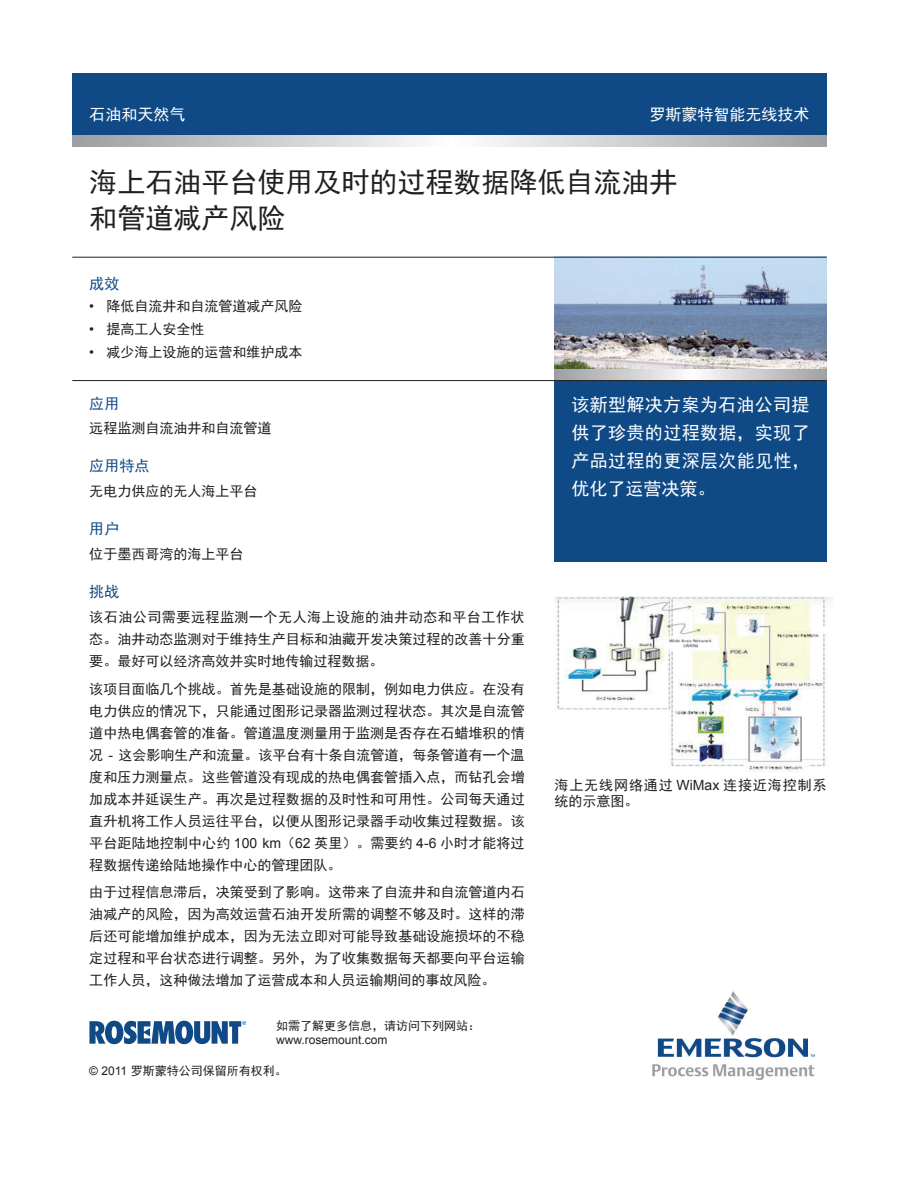
<style>
.page{position:relative;width:899px;height:1191px;background:#fff}
.page>*{position:absolute;margin:0;border:0;box-sizing:border-box;transform-origin:0 0}
.t1{font:28px "Sim Hei";color:#231f20}
.quote{font:18px/28px "Sim Hei";letter-spacing:.02em;color:#fff;text-align:justify}
.sub_12pt{font:16px "Sim Hei";color:#fff}
.sub_7_5pt{font:15px "Sim Hei";color:#0f4a87}
.body_7pt{font:14px/22px "Sim Hei";color:#231f20;text-align:justify}
.indent_7pt{font:14px "Sim Hei";color:#231f20}
.body_7pt-2{font:14px/16px "Sim Hei";letter-spacing:.065em;color:#231f20}
.info_body{font:12px "Sim Hei";color:#231f20}
.info_body-2{font:12px "Arial";color:#231f20}
.s1{font-family:"Arial"}
</style>
<div class="page">
<img style="left:555px;top:596px;width:277px;height:176px">
<img style="left:652px;top:991px;width:163px;height:89px">
<div style="left:554px;top:380px;width:272px;height:182px;background:#0f4a87"></div>
<img style="left:554px;top:258px;width:272px;height:111px">
<svg style="left:554px;top:369px;width:272px;height:11px"></svg>
<hr style="left:72px;top:257px;width:754px;height:1px;background:#231f20">
<svg style="left:72px;top:135px;width:754px;height:11px"></svg>
<div style="left:72px;top:74px;width:754px;height:61px;background:#0f4a87"></div>
<hr style="left:72px;top:380px;width:754px;height:1px;background:#231f20">
<svg style="left:89px;top:1020px;width:157px;height:24px"></svg>
<p class="sub_12pt" style="left:89px;top:106px;width:97px">石油和天然气</p>
<p class="sub_12pt" style="left:649px;top:106px;width:161px">罗斯蒙特智能无线技术</p>
<p class="t1" style="left:89px;top:168px;width:589px">海上石油平台使用及时的过程数据降低自流油井</p>
<p class="t1" style="left:89px;top:204px;width:197px">和管道减产风险</p>
<p class="sub_7_5pt" style="left:89px;top:276px;width:31px">成效</p>
<p class="indent_7pt" style="left:89px;top:299px;width:215px"><span class="s1">•</span> 降低自流井和自流管道减产风险</p>
<p class="indent_7pt" style="left:89px;top:322px;width:117px"><span class="s1">•</span> 提高工人安全性</p>
<p class="indent_7pt" style="left:89px;top:345px;width:215px"><span class="s1">•</span> 减少海上设施的运营和维护成本</p>
<p class="sub_7_5pt" style="left:89px;top:396px;width:31px">应用</p>
<p class="body_7pt" style="left:89px;top:417px;width:183px">远程监测自流油井和自流管道</p>
<p class="sub_7_5pt" style="left:89px;top:458px;width:61px">应用特点</p>
<p class="body_7pt" style="left:89px;top:480px;width:170px">无电力供应的无人海上平台</p>
<p class="sub_7_5pt" style="left:89px;top:521px;width:31px">用户</p>
<p class="body_7pt" style="left:89px;top:543px;width:155px">位于墨西哥湾的海上平台</p>
<p class="sub_7_5pt" style="left:89px;top:584px;width:31px">挑战</p>
<p class="body_7pt" style="left:89px;top:606px;width:437px">该石油公司需要远程监测一个无人海上设施的油井动态和平台工作状态。油井动态监测对于维持生产目标和油藏开发决策过程的改善十分重要。最好可以经济高效并实时地传输过程数据。</p>
<p class="body_7pt" style="left:89px;top:678px;width:437px">该项目面临几个挑战。首先是基础设施的限制，例如电力供应。在没有电力供应的情况下，只能通过图形记录器监测过程状态。其次是自流管道中热电偶套管的准备。管道温度测量用于监测是否存在石蜡堆积的情况 <span class="s1">-</span> 这会影响生产和流量。该平台有十条自流管道，每条管道有一个温度和压力测量点。这些管道没有现成的热电偶套管插入点，而钻孔会增加成本并延误生产。再次是过程数据的及时性和可用性。公司每天通过直升机将工作人员运往平台，以便从图形记录器手动收集过程数据。该平台距陆地控制中心约 <span class="s1">100 km</span>（<span class="s1">62</span> 英里）。需要约 <span class="s1">4-6</span> 小时才能将过程数据传递给陆地操作中心的管理团队。</p>
<p class="body_7pt" style="left:89px;top:881px;width:437px">由于过程信息滞后，决策受到了影响。这带来了自流井和自流管道内石油减产的风险，因为高效运营石油开发所需的调整不够及时。这样的滞后还可能增加维护成本，因为无法立即对可能导致基础设施损坏的不稳定过程和平台状态进行调整。另外，为了收集数据每天都要向平台运输工作人员，这种做法增加了运营成本和人员运输期间的事故风险。</p>
<p class="info_body" style="left:276px;top:1020px;width:205px">如需了解更多信息，请访问下列网站：</p>
<p class="info_body-2" style="left:276px;top:1032px;width:113px">www.rosemount.com</p>
<p class="info_body" style="left:89px;top:1064px;width:199px"><span class="s1">© 2011</span> 罗斯蒙特公司保留所有权利。</p>
<p class="quote" style="left:571px;top:390px;width:240px">该新型解决方案为石油公司提供了珍贵的过程数据，实现了产品过程的更深层次能见性，优化了运营决策。</p>
<p class="body_7pt-2" style="left:554px;top:776px;width:274px">海上无线网络通过 <span class="s1">WiMax</span> 连接近海控制系统的示意图。</p>
</div>
